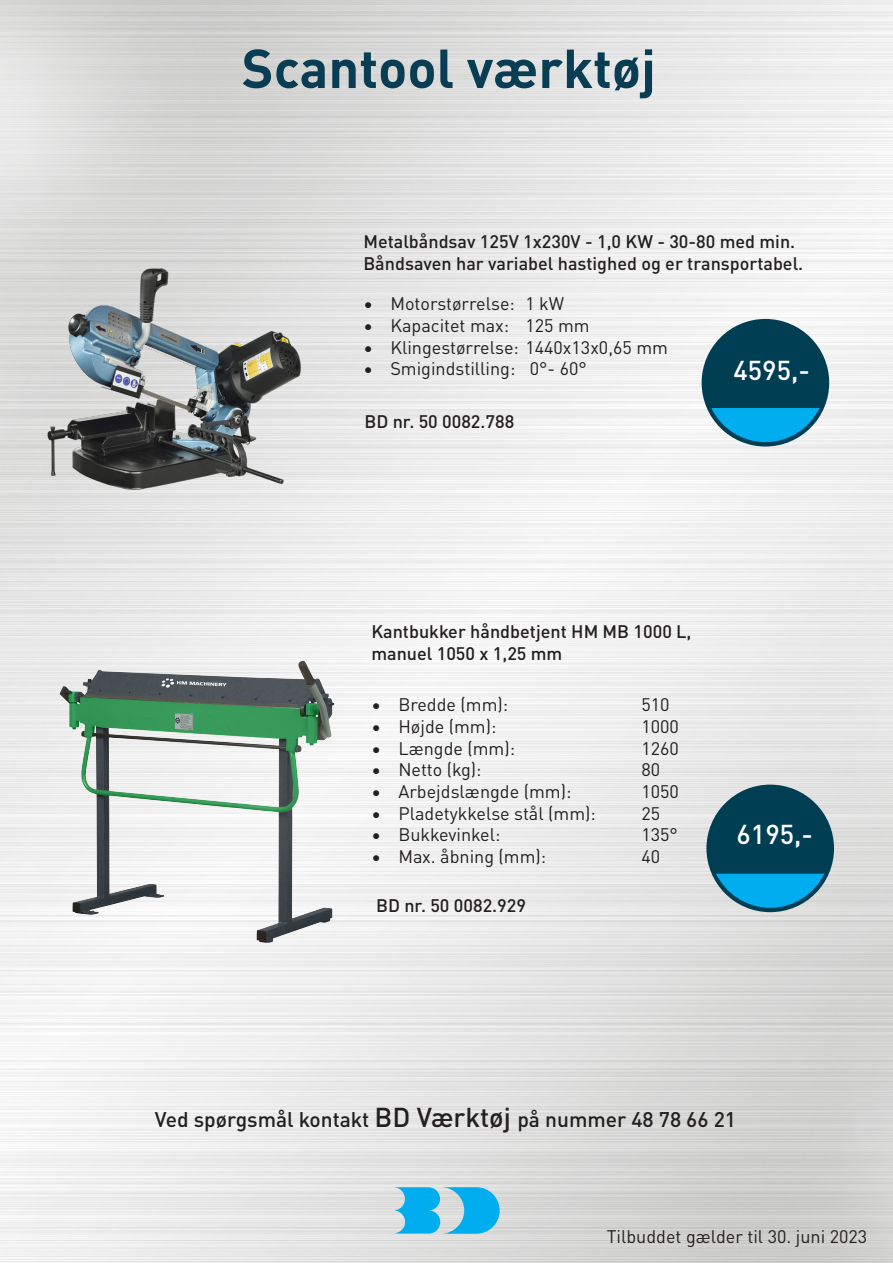
<style>
.page{position:relative;width:893px;height:1263px;background:#fff}
.page>*{position:absolute;margin:0;border:0;box-sizing:border-box;transform-origin:0 0}
.t1{font:700 54px "DIN Pro";color:#083d53}
.t2{font:500 27px "DIN Pro";color:#fff}
.t3{font:500 21px "DIN Pro";color:#231f20}
.t4{font:18px "DIN Pro";color:#231f20}
.t5{font:500 18px "DIN Pro";color:#231f20}
.s1{font-size:27px}
</style>
<div class="page">
<img style="left:0;top:0;width:893px;height:1263px">
<svg style="left:393px;top:1187px;width:107px;height:47px;background:#4cbee8"></svg>
<img style="left:0;top:633px;width:350px;height:317px">
<div style="left:706px;top:785px;width:128px;height:127px;background:#003e54;border-radius:50%"></div>
<svg style="left:716px;top:874px;width:108px;height:34px;background:#25a8d9"></svg>
<img style="left:0;top:263px;width:343px;height:230px">
<div style="left:702px;top:319px;width:127px;height:127px;background:#003e54;border-radius:50%"></div>
<svg style="left:711px;top:408px;width:108px;height:34px"></svg>
<p class="t1" style="left:242px;top:26px;width:416px">Scantool værktøj</p>
<p class="t5" style="left:363px;top:228px;width:433px">Metalbåndsav 125V 1x230V - 1,0 KW - 30-80 med min.</p>
<p class="t5" style="left:363px;top:249px;width:441px">Båndsaven har variabel hastighed og er transportabel.</p>
<p class="t4" style="left:363px;top:290px;width:202px">• Motorstørrelse: 1 kW</p>
<p class="t4" style="left:363px;top:312px;width:228px">• Kapacitet max: 125 mm</p>
<p class="t4" style="left:363px;top:333px;width:306px">• Klingestørrelse: 1440x13x0,65 mm</p>
<p class="t4" style="left:363px;top:355px;width:225px">• Smigindstilling: 0°- 60°</p>
<p class="t5" style="left:364px;top:408px;width:151px">BD nr. 50 0082.788</p>
<p class="t2" style="left:733px;top:349px;width:78px">4595,-</p>
<p class="t5" style="left:371px;top:618px;width:322px">Kantbukker håndbetjent HM MB 1000 L,</p>
<p class="t5" style="left:371px;top:639px;width:193px">manuel 1050 x 1,25 mm</p>
<p class="t4" style="left:371px;top:691px;width:138px">• Bredde (mm):</p>
<p class="t4" style="left:641px;top:691px;width:30px">510</p>
<p class="t4" style="left:371px;top:713px;width:127px">• Højde (mm):</p>
<p class="t4" style="left:641px;top:713px;width:39px">1000</p>
<p class="t4" style="left:371px;top:734px;width:145px">• Længde (mm):</p>
<p class="t4" style="left:641px;top:734px;width:39px">1260</p>
<p class="t4" style="left:371px;top:756px;width:112px">• Netto (kg):</p>
<p class="t4" style="left:641px;top:756px;width:20px">80</p>
<p class="t4" style="left:371px;top:778px;width:202px">• Arbejdslængde (mm):</p>
<p class="t4" style="left:641px;top:778px;width:39px">1050</p>
<p class="t4" style="left:371px;top:799px;width:226px">• Pladetykkelse stål (mm):</p>
<p class="t4" style="left:641px;top:799px;width:20px">25</p>
<p class="t4" style="left:371px;top:821px;width:130px">• Bukkevinkel:</p>
<p class="t4" style="left:641px;top:821px;width:38px">135°</p>
<p class="t4" style="left:371px;top:842px;width:176px">• Max. åbning (mm):</p>
<p class="t4" style="left:641px;top:842px;width:20px">40</p>
<p class="t5" style="left:376px;top:892px;width:151px">BD nr. 50 0082.929</p>
<p class="t2" style="left:737px;top:813px;width:78px">6195,-</p>
<p class="t3" style="left:155px;top:1103px;width:583px">Ved spørgsmål kontakt <span class="s1">BD Værktøj</span> på nummer 48 78 66 21</p>
<p class="t4" style="left:607px;top:1223px;width:262px">Tilbuddet gælder til 30. juni 2023</p>
</div>
